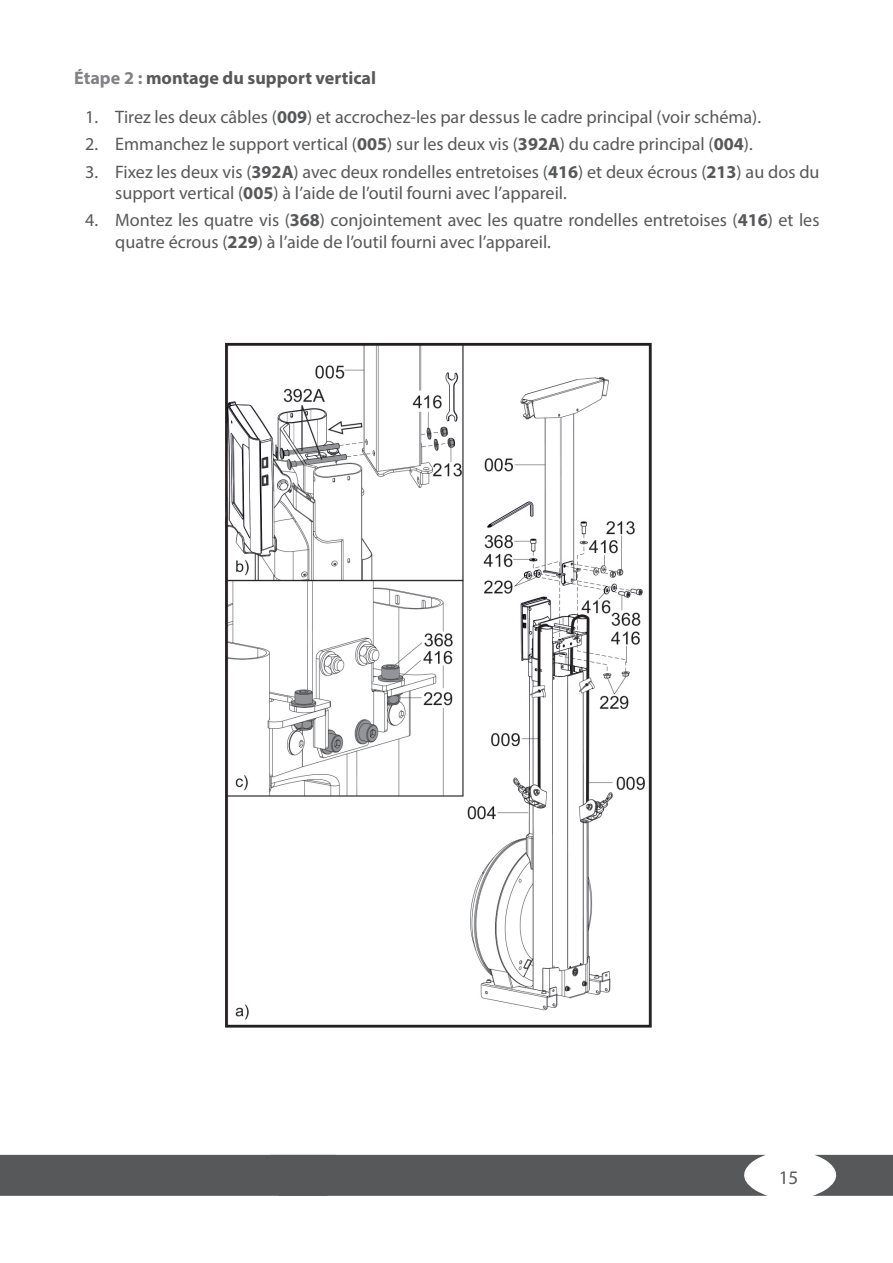
<style>
.page{position:relative;width:893px;height:1263px;background:#fff}
.page>*{position:absolute;margin:0;border:0;box-sizing:border-box;transform-origin:0 0}
.t1{font:19.2px "Myriad Pro";color:#57585a}
.t2{font:18.15px/21.3px "Myriad Pro";color:#57585a}
.t3{font:700 18.15px "Myriad Pro";color:#57585a}
.s1{color:#808285}
.s2{font-weight:700}
</style>
<div class="page">
<img style="left:225px;top:342px;width:427px;height:686px">
<svg style="left:813px;top:1155px;width:80px;height:41px"></svg>
<div style="left:0;top:1155px;width:768px;height:41px;background:#57585a"></div>
<p class="t3" style="left:74px;top:66px;width:303px"><span class="s1">Étape 2 :</span> montage du support vertical</p>
<p class="t2" style="left:85px;top:106px;width:678px">1. Tirez les deux câbles (<span class="s2">009</span>) et accrochez-les par dessus le cadre principal (voir schéma).</p>
<p class="t2" style="left:85px;top:133px;width:669px">2. Emmanchez le support vertical (<span class="s2">005</span>) sur les deux vis (<span class="s2">392A</span>) du cadre principal (<span class="s2">004</span>).</p>
<p class="t2" style="left:115px;top:161px;width:706px;text-indent:-30px">3. Fixez les deux vis (<span class="s2">392A</span>) avec deux rondelles entretoises (<span class="s2">416</span>) et deux écrous (<span class="s2">213</span>) au dos du support vertical (<span class="s2">005</span>) à l’aide de l’outil fourni avec l’appareil.</p>
<p class="t2" style="left:115px;top:209px;width:706px;text-indent:-30px">4. Montez les quatre vis (<span class="s2">368</span>) conjointement avec les quatre rondelles entretoises (<span class="s2">416</span>) et les quatre écrous (<span class="s2">229</span>) à l’aide de l’outil fourni avec l’appareil.</p>
<p class="t1" style="left:779px;top:1166px;width:21px">15</p>
</div>
